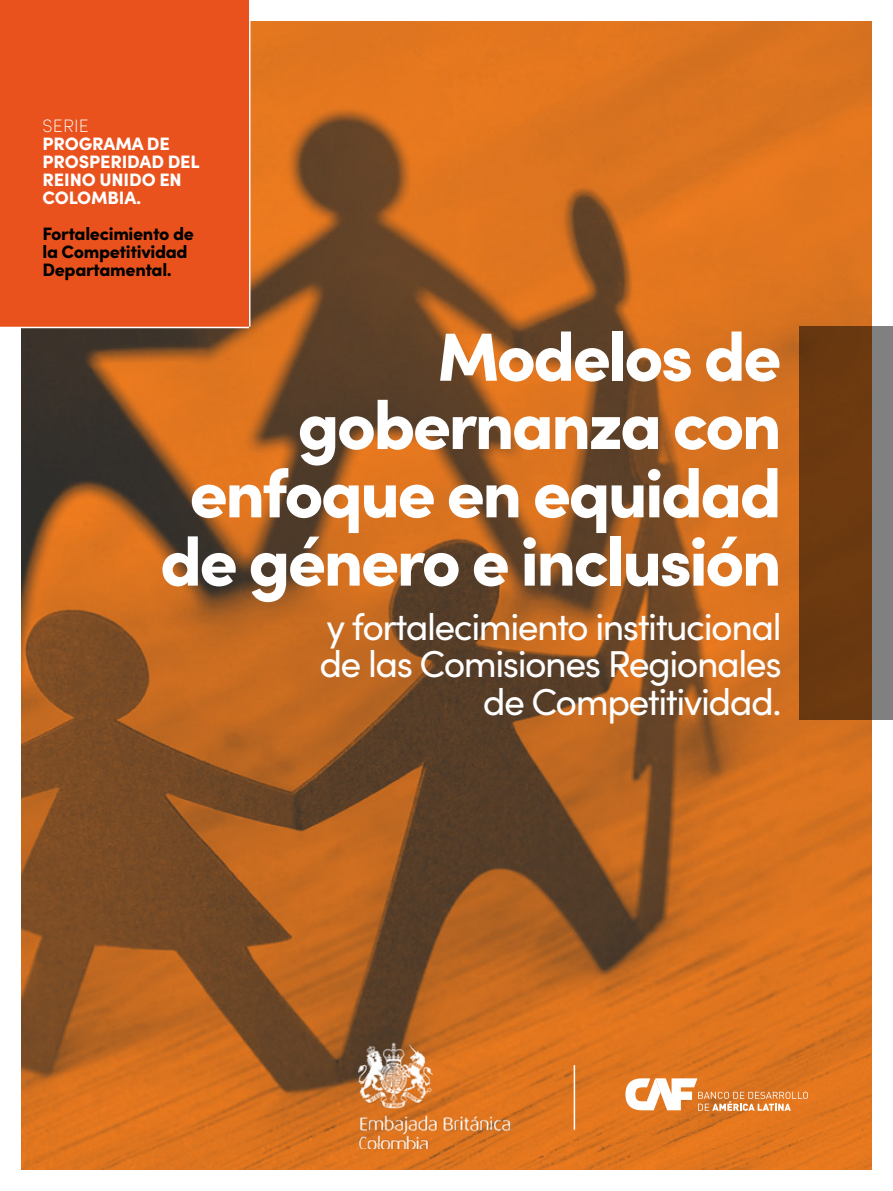
<style>
.page{position:relative;width:893px;height:1191px;background:#fff}
.page>*{position:absolute;margin:0;border:0;box-sizing:border-box;transform-origin:0 0}
.t1{font:900 68.25px/68.2px "Sofia Pro";letter-spacing:-.04em;color:#fff;text-align:right}
.t2{font:37.5px/37.5px "Sofia Pro";letter-spacing:-.04em;color:#fff;text-align:right}
.t3{font:900 18px/18px "Sofia Pro";letter-spacing:-.02em;color:#000}
.t4{font:900 18px/18px "Sofia Pro";letter-spacing:-.01em;color:#fff}
.t5{font:200 18px "Sofia Pro";letter-spacing:.01em;color:#fff}
</style>
<div class="page">
<img style="left:21px;top:21px;width:851px;height:1148px">
<div style="left:0;top:0;width:249px;height:326px;background:#e9521d"></div>
<svg style="left:800px;top:326px;width:93px;height:394px;background:#704828"></svg>
<hr style="left:249px;top:0;width:1px;height:326px;background:#fff">
<hr style="left:0;top:327px;width:249px;height:1px;background:#fff">
<hr style="left:574px;top:1065px;width:1px;height:64px;background:#fff">
<img style="left:358px;top:1041px;width:154px;height:107px">
<svg style="left:625px;top:1078px;width:183px;height:32px"></svg>
<p class="t5" style="left:43px;top:113px;width:48px">SERIE</p>
<p class="t4" style="left:43px;top:133px;width:159px">PROGRAMA DE<br>PROSPERIDAD DEL<br>REINO UNIDO EN<br>COLOMBIA.</p>
<p class="t3" style="left:43px;top:223px;width:153px">Fortalecimiento de la Competitividad<br>Departamental.</p>
<h1 class="t1" style="left:160px;top:316px;width:623px">Modelos de gobernanza con enfoque en equidad de género e inclusión</h1>
<p class="t2" style="left:319px;top:605px;width:464px">y fortalecimiento institucional de las Comisiones Regionales de Competitividad.</p>
</div>
